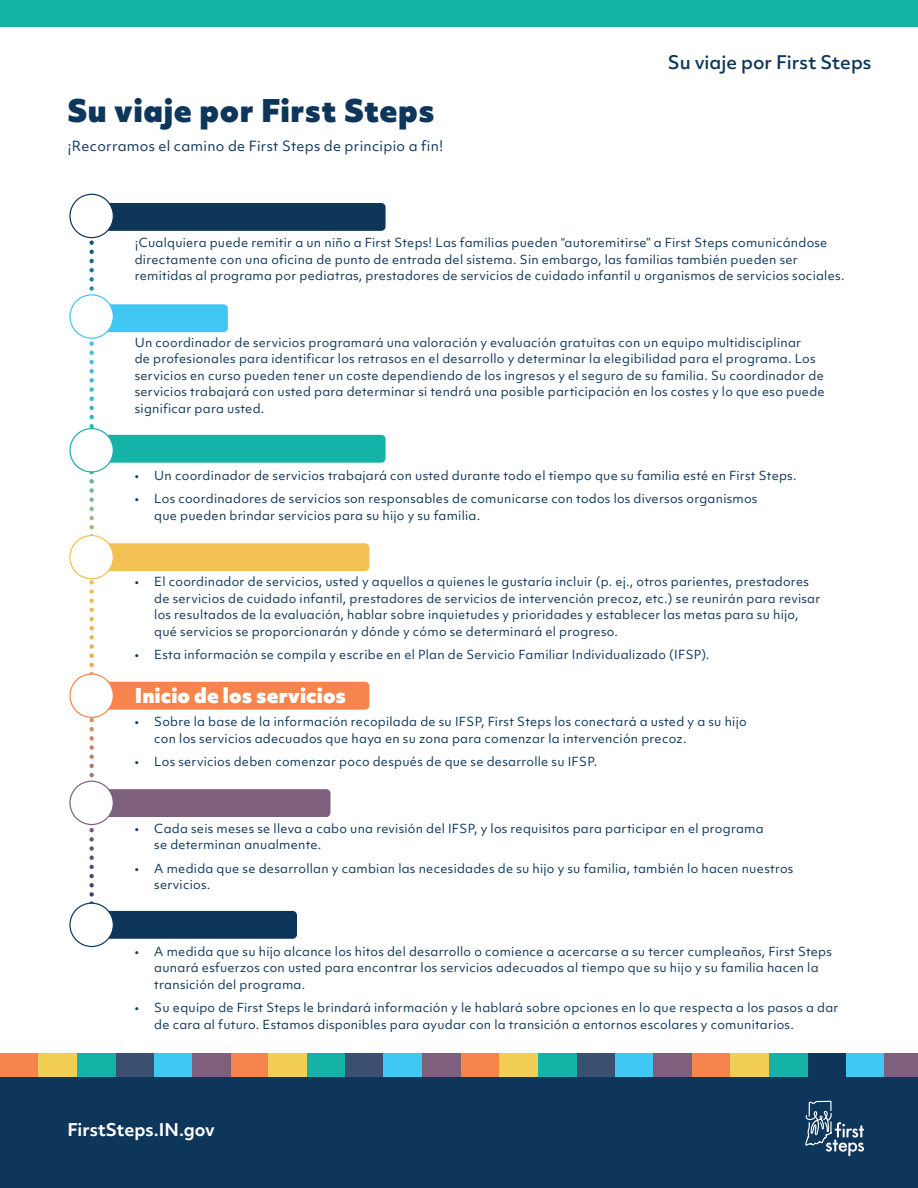
<style>
.page{position:relative;width:918px;height:1188px;background:#fff}
.page>*{position:absolute;margin:0;border:0;box-sizing:border-box;transform-origin:0 0}
.t1{font:900 30px "Objektiv Mk 2";letter-spacing:.02em;color:#0e365a}
.t2{font:900 19.5px "Objektiv Mk 2";color:#fff}
.t3{font:500 18px "Objektiv Mk 2";color:#0e365a}
.t4{font:700 16.8px "Objektiv Mk 2";color:#fff}
.t5{font:13.5px "Objektiv Mk 1";letter-spacing:.02em;color:#0e365a}
.t6{font:12px/16.5px "Objektiv Mk 1";letter-spacing:.02em;color:#0e365a}
</style>
<div class="page">
<div style="left:0;top:0;width:918px;height:27px;background:#15b2a8"></div>
<div style="left:94px;top:203px;width:292px;height:28px;background:#0e365a;border-radius:4px"></div>
<div style="left:94px;top:304px;width:134px;height:28px;background:#40c7f4;border-radius:4px"></div>
<div style="left:94px;top:435px;width:292px;height:28px;background:#15b2a8;border-radius:4px"></div>
<div style="left:94px;top:543px;width:275px;height:28px;background:#f2c053;border-radius:4px"></div>
<div style="left:94px;top:682px;width:275px;height:28px;background:#f5854c;border-radius:4px"></div>
<div style="left:94px;top:789px;width:236px;height:28px;background:#7e607e;border-radius:4px"></div>
<div style="left:94px;top:911px;width:203px;height:28px;background:#0e365a;border-radius:4px"></div>
<svg style="left:89px;top:238px;width:5px;height:665px"></svg>
<div style="left:70px;top:194px;width:43px;height:44px;background:#fff;border-radius:50%"></div>
<div style="left:69px;top:194px;width:45px;height:44px;border:1px solid #0e365a;border-radius:50%"></div>
<div style="left:70px;top:295px;width:43px;height:43px;background:#fff;border-radius:50%"></div>
<div style="left:69px;top:294px;width:45px;height:45px;border:1px solid #40c7f4;border-radius:50%"></div>
<div style="left:70px;top:429px;width:43px;height:43px;background:#fff;border-radius:50%"></div>
<div style="left:69px;top:428px;width:45px;height:45px;border:1px solid #15b2a8;border-radius:50%"></div>
<div style="left:70px;top:536px;width:43px;height:43px;background:#fff;border-radius:50%"></div>
<div style="left:69px;top:535px;width:45px;height:44px;border:1px solid #f2c053;border-radius:50%"></div>
<div style="left:70px;top:674px;width:43px;height:43px;background:#fff;border-radius:50%"></div>
<div style="left:69px;top:673px;width:45px;height:45px;border:1px solid #f5854c;border-radius:50%"></div>
<div style="left:70px;top:903px;width:43px;height:44px;background:#fff;border-radius:50%"></div>
<div style="left:69px;top:903px;width:45px;height:44px;border:1px solid #0e365a;border-radius:50%"></div>
<div style="left:70px;top:781px;width:43px;height:44px;background:#fff;border-radius:50%"></div>
<div style="left:69px;top:781px;width:45px;height:44px;border:1px solid #7e607e;border-radius:50%"></div>
<div style="left:0;top:1077px;width:918px;height:111px;background:#0e365a"></div>
<div style="left:807px;top:1054px;width:39px;height:23px;background:#0e365a"></div>
<div style="left:846px;top:1054px;width:39px;height:23px;background:#40c7f4"></div>
<div style="left:692px;top:1054px;width:39px;height:23px;background:#f5854c"></div>
<div style="left:769px;top:1054px;width:39px;height:23px;background:#15b2a8"></div>
<div style="left:884px;top:1054px;width:34px;height:23px;background:#7e607e"></div>
<div style="left:730px;top:1054px;width:39px;height:23px;background:#f3ce54"></div>
<div style="left:345px;top:1054px;width:39px;height:23px;background:#3b4f70"></div>
<div style="left:383px;top:1054px;width:39px;height:23px;background:#40c7f4"></div>
<div style="left:230px;top:1054px;width:38px;height:23px;background:#f5854c"></div>
<div style="left:307px;top:1054px;width:38px;height:23px;background:#15b2a8"></div>
<div style="left:422px;top:1054px;width:39px;height:23px;background:#7e607e"></div>
<div style="left:268px;top:1054px;width:39px;height:23px;background:#f3ce54"></div>
<div style="left:576px;top:1054px;width:39px;height:23px;background:#3b4f70"></div>
<div style="left:615px;top:1054px;width:39px;height:23px;background:#40c7f4"></div>
<div style="left:461px;top:1054px;width:39px;height:23px;background:#f5854c"></div>
<div style="left:538px;top:1054px;width:39px;height:23px;background:#15b2a8"></div>
<div style="left:653px;top:1054px;width:39px;height:23px;background:#7e607e"></div>
<div style="left:499px;top:1054px;width:39px;height:23px;background:#f3ce54"></div>
<div style="left:115px;top:1054px;width:39px;height:23px;background:#3b4f70"></div>
<div style="left:154px;top:1054px;width:39px;height:23px;background:#40c7f4"></div>
<div style="left:0;top:1054px;width:39px;height:23px;background:#f5854c"></div>
<div style="left:77px;top:1054px;width:39px;height:23px;background:#15b2a8"></div>
<div style="left:192px;top:1054px;width:39px;height:23px;background:#7e607e"></div>
<div style="left:38px;top:1054px;width:39px;height:23px;background:#f3ce54"></div>
<svg style="left:805px;top:1101px;width:59px;height:55px"></svg>
<h2 class="t1" style="left:68px;top:88px;width:369px">Su viaje por First Steps</h2>
<p class="t5" style="left:68px;top:136px;width:377px">¡Recorramos el camino de First Steps de principio a fin!</p>
<h3 class="t3" style="left:668px;top:49px;width:205px">Su viaje por First Steps</h3>
<p class="t6" style="left:135px;top:234px;width:711px">¡Cualquiera puede remitir a un niño a First Steps! Las familias pueden “autoremitirse” a First Steps comunicándose directamente con una oficina de punto de entrada del sistema. Sin embargo, las familias también pueden ser remitidas al programa por pediatras, prestadores de servicios de cuidado infantil u organismos de servicios sociales.</p>
<p class="t6" style="left:135px;top:334px;width:691px">Un coordinador de servicios programará una valoración y evaluación gratuitas con un equipo multidisciplinar<br>de profesionales para identificar los retrasos en el desarrollo y determinar la elegibilidad para el programa. Los servicios en curso pueden tener un coste dependiendo de los ingresos y el seguro de su familia. Su coordinador de servicios trabajará con usted para determinar si tendrá una posible participación en los costes y lo que eso puede significar para usted.</p>
<p class="t6" style="left:135px;top:467px;width:6px">•</p>
<p class="t6" style="left:154px;top:467px;width:644px">Un coordinador de servicios trabajará con usted durante todo el tiempo que su familia esté en First Steps.</p>
<p class="t6" style="left:135px;top:490px;width:6px">•</p>
<p class="t6" style="left:154px;top:490px;width:605px">Los coordinadores de servicios son responsables de comunicarse con todos los diversos organismos que pueden brindar servicios para su hijo y su familia.</p>
<p class="t6" style="left:135px;top:574px;width:6px">•</p>
<p class="t6" style="left:154px;top:574px;width:668px">El coordinador de servicios, usted y aquellos a quienes le gustaría incluir (p. ej., otros parientes, prestadores de servicios de cuidado infantil, prestadores de servicios de intervención precoz, etc.) se reunirán para revisar los resultados de la evaluación, hablar sobre inquietudes y prioridades y establecer las metas para su hijo, qué servicios se proporcionarán y dónde y cómo se determinará el progreso.</p>
<p class="t6" style="left:135px;top:646px;width:6px">•</p>
<p class="t6" style="left:154px;top:646px;width:556px">Esta información se compila y escribe en el Plan de Servicio Familiar Individualizado (IFSP).</p>
<h3 class="t2" style="left:135px;top:681px;width:213px">Inicio de los servicios</h3>
<p class="t6" style="left:135px;top:713px;width:6px">•</p>
<p class="t6" style="left:154px;top:713px;width:594px">Sobre la base de la información recopilada de su IFSP, First Steps los conectará a usted y a su hijo con los servicios adecuados que haya en su zona para comenzar la intervención precoz.</p>
<p class="t6" style="left:135px;top:753px;width:6px">•</p>
<p class="t6" style="left:154px;top:753px;width:445px">Los servicios deben comenzar poco después de que se desarrolle su IFSP.</p>
<p class="t6" style="left:135px;top:820px;width:6px">•</p>
<p class="t6" style="left:154px;top:820px;width:611px">Cada seis meses se lleva a cabo una revisión del IFSP, y los requisitos para participar en el programa se determinan anualmente.</p>
<p class="t6" style="left:135px;top:860px;width:6px">•</p>
<p class="t6" style="left:154px;top:860px;width:641px">A medida que se desarrollan y cambian las necesidades de su hijo y su familia, también lo hacen nuestros servicios.</p>
<p class="t6" style="left:135px;top:943px;width:6px">•</p>
<p class="t6" style="left:154px;top:943px;width:679px">A medida que su hijo alcance los hitos del desarrollo o comience a acercarse a su tercer cumpleaños, First Steps aunará esfuerzos con usted para encontrar los servicios adecuados al tiempo que su hijo y su familia hacen la transición del programa.</p>
<p class="t6" style="left:135px;top:999px;width:6px">•</p>
<p class="t6" style="left:154px;top:999px;width:686px">Su equipo de First Steps le brindará información y le hablará sobre opciones en lo que respecta a los pasos a dar de cara al futuro. Estamos disponibles para ayudar con la transición a entornos escolares y comunitarios.</p>
<h3 class="t4" style="left:68px;top:1118px;width:149px">FirstSteps.IN.gov</h3>
</div>
